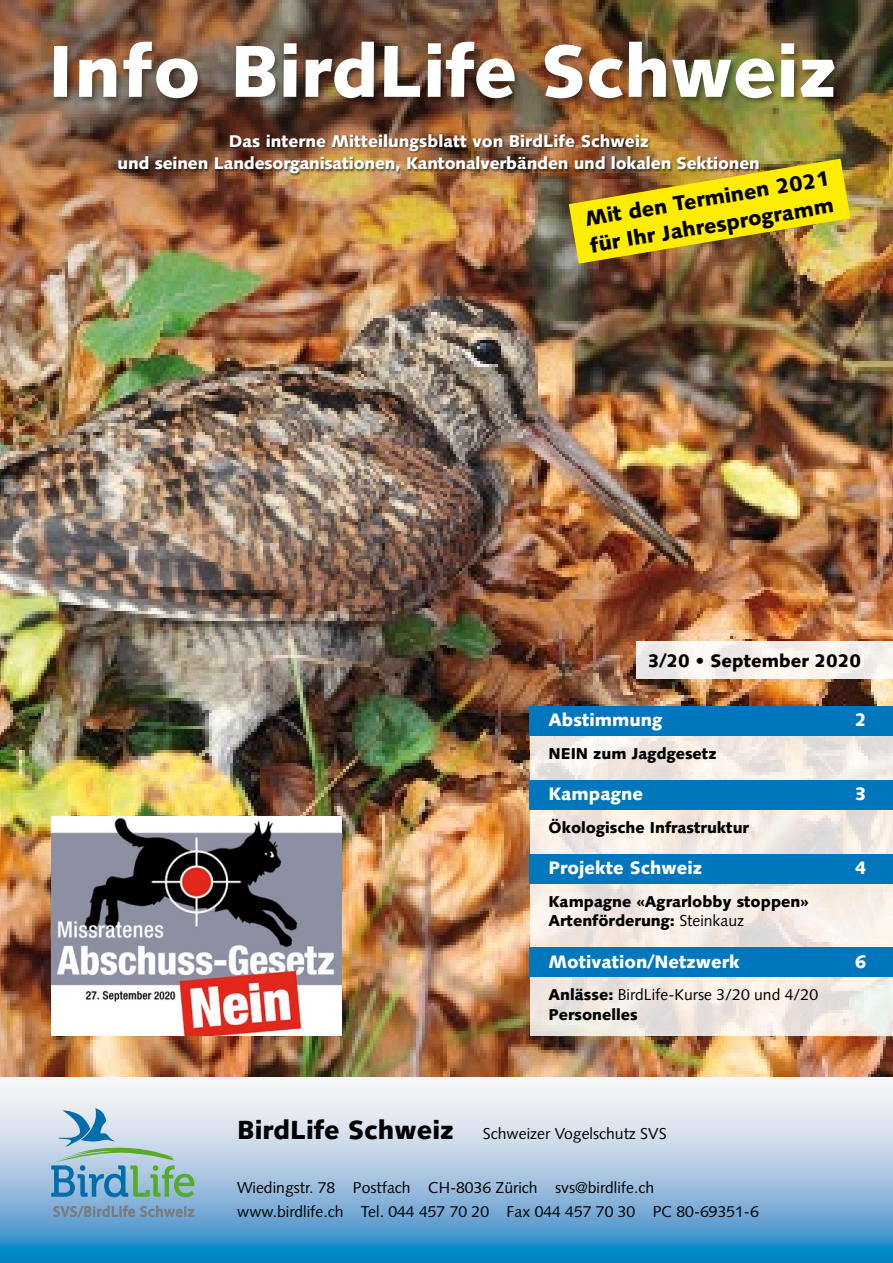
<style>
.page{position:relative;width:893px;height:1263px;background:#fff}
.page>*{position:absolute;margin:0;border:0;box-sizing:border-box;transform-origin:0 0}
.t1{font:900 73.5px "Syntax LT";color:#fff}
.t2{font:900 21px/27px "Syntax LT";color:#000}
.t3{font:900 18px "Syntax LT";color:#fff}
.t4{font:900 18px "Syntax LT";color:#000}
.t5{font:900 16.95px/22.5px "Syntax LT";letter-spacing:-.01em;color:#fff;text-align:center}
.t6{font:15.75px/24px "Syntax LT";color:#000}
.t7{font:900 15.75px/19.5px "Syntax LT";color:#000}
.s1{font-weight:400}
.s2{font-weight:900}
.s3{font-weight:900;font-size:26.25px}
</style>
<div class="page">
<img style="left:0;top:0;width:893px;height:1077px">
<svg style="left:0;top:1082px;width:893px;height:181px"></svg>
<svg style="left:51px;top:1108px;width:144px;height:112px"></svg>
<div style="left:52px;top:40px;width:790px;height:65px;background:#000;opacity:.4"></div>
<svg style="left:530px;top:735px;width:363px;height:300px;fill:#f4ebe3"></svg>
<div style="left:530px;top:947px;width:363px;height:30px;background:#0076bd"></div>
<div style="left:530px;top:854px;width:363px;height:29px;background:#0076bd"></div>
<div style="left:529px;top:780px;width:364px;height:29px;background:#0076bd"></div>
<div style="left:530px;top:706px;width:363px;height:29px;background:#0076bd"></div>
<div style="left:637px;top:641px;width:256px;height:37px;background:linear-gradient(to right,#f1edeb,#faf4ee)"></div>
<div style="left:118px;top:133px;width:643px;height:44px;background:#000;opacity:.6"></div>
<img style="left:569px;top:159px;width:281px;height:105px">
<img style="left:51px;top:816px;width:290px;height:219px">
<h1 class="t1" style="left:48px;top:28px;width:790px">Info BirdLife Schweiz</h1>
<p class="t5" style="left:118px;top:130px;width:644px">Das interne Mitteilungsblatt von BirdLife Schweiz<br>und seinen Landesorganisationen, Kantonalverbänden und lokalen Sektionen</p>
<h2 class="t2" style="left:583px;top:207px;width:249px;rotate:-10deg">Mit den Terminen 2021 für Ihr Jahresprogramm</h2>
<p class="t4" style="left:648px;top:650px;width:215px">3/20 • September 2020</p>
<p class="t3" style="left:549px;top:709px;width:115px">Abstimmung</p>
<p class="t3" style="left:855px;top:709px;width:13px">2</p>
<p class="t7" style="left:549px;top:743px;width:169px">NEIN zum Jagdgesetz</p>
<p class="t3" style="left:549px;top:783px;width:96px">Kampagne</p>
<p class="t3" style="left:855px;top:783px;width:13px">3</p>
<p class="t7" style="left:549px;top:817px;width:202px">Ökologische Infrastruktur</p>
<p class="t3" style="left:549px;top:857px;width:155px">Projekte Schweiz</p>
<p class="t3" style="left:855px;top:857px;width:13px">4</p>
<p class="t7" style="left:549px;top:891px;width:262px">Kampagne «Agrarlobby stoppen»<br>Artenförderung: <span class="s1">Steinkauz</span></p>
<p class="t3" style="left:549px;top:951px;width:193px">Motivation/Netzwerk</p>
<p class="t3" style="left:855px;top:951px;width:13px">6</p>
<p class="t6" style="left:549px;top:985px;width:271px;line-height:19.5px"><span class="s2">Anlässe:</span> BirdLife-Kurse 3/20 und 4/20<br><span class="s2">Personelles</span></p>
<p class="t6" style="left:237px;top:1121px;width:431px"><span class="s3">BirdLife Schweiz</span> Schweizer Vogelschutz SVS</p>
<p class="t6" style="left:237px;top:1175px;width:523px">Wiedingstr. 78 Postfach CH-8036 Zürich svs@birdlife.ch www.birdlife.ch Tel. 044 457 70 20 Fax 044 457 70 30 PC 80-69351-6</p>
</div>
